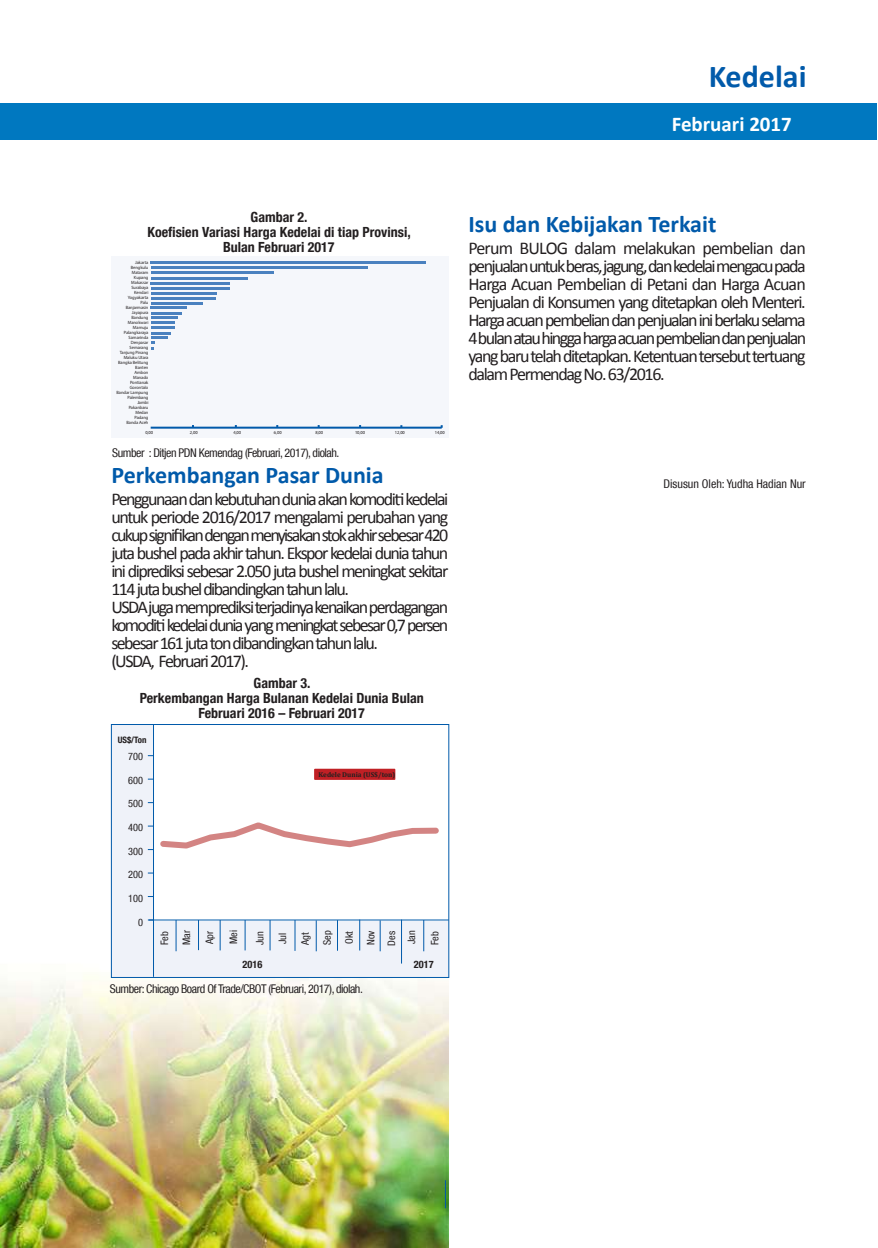
<style>
.page{position:relative;width:878px;height:1248px;background:#fff}
.page>*{position:absolute;margin:0;border:0;box-sizing:border-box;transform-origin:0 0}
.t1{font:700 32px "Calibri";color:#015aaa}
.t2{font:700 24px "Calibri";color:#015aaa}
.t3{font:700 21px "Calibri";color:#fff}
.t4{font:18px/18px "Calibri";letter-spacing:-.085em;color:#231f20}
.t5{font:700 condensed 14px/15px "Helvetica Neue LT Com";color:#231f20;text-align:center}
.t6{font:condensed 12px "Helvetica Neue LT Com";letter-spacing:-.04em;color:#231f20}
.t7{font:condensed 12px "Helvetica Neue LT Com";color:#231f20}
.t8{font:condensed 10.4px/22.4px "Helvetica Neue LT Com";color:#231f20}
.t9{font:700 condensed 10.4px "Helvetica Neue LT Com";color:#231f20}
.t10{font:700 condensed 8.8px "Helvetica Neue LT Com";color:#231f20}
.t11{font:700 7px "Cambria";color:#231f20}
.t12{font:4.6px/5px "Myriad Pro";letter-spacing:-.01em;color:#231f20;text-align:right}
</style>
<div class="page">
<img style="left:0;top:948px;width:449px;height:300px">
<div style="left:0;top:104px;width:877px;height:36px;background:#0078c0"></div>
<svg style="left:445px;top:1180px;width:1px;height:28px"></svg>
<div style="left:112px;top:257px;width:337px;height:181px;background:#eff2f9"></div>
<hr style="left:151px;top:321px;width:23px;height:3px;background:#4a81bf">
<hr style="left:151px;top:316px;width:27px;height:3px;background:#4a81bf">
<hr style="left:151px;top:326px;width:23px;height:3px;background:#4a81bf">
<hr style="left:151px;top:312px;width:31px;height:2px;background:#4a81bf">
<hr style="left:151px;top:271px;width:123px;height:3px;background:#4a81bf">
<hr style="left:151px;top:306px;width:36px;height:3px;background:#4a81bf">
<hr style="left:151px;top:302px;width:51px;height:3px;background:#4a81bf">
<hr style="left:151px;top:287px;width:78px;height:3px;background:#4a81bf">
<hr style="left:151px;top:282px;width:79px;height:2px;background:#4a81bf">
<hr style="left:151px;top:277px;width:97px;height:3px;background:#4a81bf">
<hr style="left:151px;top:266px;width:216px;height:3px;background:#4a81bf">
<hr style="left:150px;top:262px;width:276px;height:2px;background:#4a81bf">
<hr style="left:151px;top:297px;width:65px;height:3px;background:#4a81bf">
<hr style="left:151px;top:292px;width:65px;height:2px;background:#4a81bf">
<hr style="left:151px;top:427px;width:291px;height:2px;background:#015aaa">
<hr style="left:151px;top:332px;width:19px;height:3px;background:#4a81bf">
<svg style="left:151px;top:337px;width:17px;height:13px"></svg>
<div style="left:111px;top:724px;width:43px;height:253px;background:#eff2f9"></div>
<div style="left:153px;top:921px;width:296px;height:56px;background:#eff2f9"></div>
<hr style="left:153px;top:724px;width:1px;height:253px;background:#015aaa">
<hr style="left:198px;top:920px;width:1px;height:30px;background:#015aaa">
<hr style="left:176px;top:920px;width:1px;height:31px;background:#015aaa">
<hr style="left:337px;top:920px;width:1px;height:31px;background:#015aaa">
<hr style="left:149px;top:920px;width:300px;height:1px;background:#015aaa">
<hr style="left:295px;top:920px;width:1px;height:31px;background:#015aaa">
<hr style="left:270px;top:920px;width:1px;height:30px;background:#015aaa">
<hr style="left:245px;top:920px;width:1px;height:30px;background:#015aaa">
<hr style="left:220px;top:920px;width:1px;height:30px;background:#015aaa">
<div style="left:111px;top:724px;width:338px;height:254px;border:1px solid #015aaa"></div>
<div style="left:314px;top:769px;width:81px;height:11px;background:#c02025;border:2px solid #c02025"></div>
<hr style="left:423px;top:920px;width:1px;height:31px;background:#015aaa">
<hr style="left:316px;top:920px;width:1px;height:31px;background:#015aaa">
<svg style="left:160px;top:822px;width:279px;height:27px"></svg>
<hr style="left:359px;top:920px;width:1px;height:31px;background:#015aaa">
<hr style="left:380px;top:920px;width:1px;height:31px;background:#015aaa">
<hr style="left:401px;top:920px;width:1px;height:44px;background:#015aaa">
<h1 class="t1" style="left:709px;top:56px;width:99px">Kedelai</h1>
<p class="t3" style="left:672px;top:110px;width:122px">Februari 2017</p>
<p class="t5" style="left:148px;top:210px;width:265px">Gambar 2.<br>Koefisien Variasi Harga Kedelai di tiap Provinsi,<br>Bulan Februari 2017</p>
<p class="t12" style="left:117px;top:260px;width:33px">Jakarta<br>Bengkulu<br>Mataram<br>Kupang<br>Makassar<br>Surabaya<br>Kendari<br>Yogyakarta<br>Palu<br>Banjarmasin<br>Jayapura<br>Bandung<br>Manokwari<br>Mamuju<br>Palangkaraya<br>Samarinda<br>Denpasar<br>Semarang<br>Tanjung Pinang<br>Maluku Utara<br>Bangka Belitung<br>Banten<br>Ambon<br>Manado<br>Pontianak<br>Gorontalo<br>Bandar Lampung<br>Palembang<br>Jambi<br>Pakanbaru<br>Medan<br>Padang<br>Banda Aceh</p>
<p class="t12" style="left:145px;top:430px;width:9px">0,00</p>
<p class="t12" style="left:190px;top:430px;width:9px">2,00</p>
<p class="t12" style="left:233px;top:430px;width:9px">4,00</p>
<p class="t12" style="left:274px;top:430px;width:9px">6,00</p>
<p class="t12" style="left:315px;top:430px;width:9px">8,00</p>
<p class="t12" style="left:355px;top:430px;width:12px">10,00</p>
<p class="t12" style="left:395px;top:430px;width:12px">12,00</p>
<p class="t12" style="left:435px;top:430px;width:12px">14,00</p>
<p class="t6" style="left:112px;top:446px;width:229px">Sumber : Ditjen PDN Kemendag (Februari, 2017), diolah.</p>
<h2 class="t2" style="left:111px;top:459px;width:274px">Perkembangan Pasar Dunia</h2>
<p class="t4" style="left:111px;top:490px;width:339px">Penggunaan dan kebutuhan dunia akan komoditi kedelai untuk periode 2016/2017 mengalami perubahan yang cukup signifikan dengan menyisakan stok akhir sebesar 420 juta bushel pada akhir tahun. Ekspor kedelai dunia tahun ini diprediksi sebesar 2.050 juta bushel meningkat sekitar 114 juta busheldibandingkan tahun lalu.<br>USDA juga memprediksiterjadinya kenaikan perdagangan komoditi kedelaidunia yang meningkat sebesar 0,7 persen sebesar 161 juta ton dibandingkan tahun lalu.<br>(USDA, Februari2017).</p>
<p class="t5" style="left:140px;top:676px;width:285px">Gambar 3.<br>Perkembangan Harga Bulanan Kedelai Dunia Bulan<br>Februari 2016 – Februari 2017</p>
<p class="t10" style="left:118px;top:734px;width:30px">US$/Ton</p>
<p class="t8" style="left:128px;top:745px;width:16px">700</p>
<p class="t8" style="left:128px;top:769px;width:16px">600</p>
<p class="t8" style="left:128px;top:792px;width:16px">500</p>
<p class="t8" style="left:128px;top:816px;width:16px">400</p>
<p class="t8" style="left:128px;top:840px;width:16px">300</p>
<p class="t8" style="left:128px;top:863px;width:16px">200</p>
<p class="t8" style="left:128px;top:887px;width:16px">100</p>
<p class="t8" style="left:138px;top:911px;width:6px">0</p>
<p class="t11" style="left:318px;top:770px;width:78px">Kedele Dunia (US$/ton)</p>
<p class="t8" style="left:154px;top:945px;width:16px;line-height:21.8px;rotate:-90deg">Feb<br>Mar</p>
<p class="t8" style="left:423px;top:945px;width:15px;rotate:-90deg">Feb</p>
<p class="t9" style="left:243px;top:958px;width:21px">2016</p>
<p class="t8" style="left:198px;top:944px;width:15px;rotate:-90deg">Apr</p>
<p class="t8" style="left:222px;top:944px;width:15px;rotate:-90deg">Mei</p>
<p class="t8" style="left:249px;top:945px;width:17px;rotate:-90deg">Jun<br>Jul<br>Agt<br>Sep</p>
<p class="t8" style="left:361px;top:946px;width:17px;line-height:20.2px;text-align:justify;rotate:-90deg">Nov Des Jan</p>
<p class="t9" style="left:414px;top:958px;width:21px">2017</p>
<p class="t8" style="left:338px;top:944px;width:14px;rotate:-90deg">Okt</p>
<p class="t6" style="left:110px;top:981px;width:254px">Sumber: Chicago Board Of Trade/CBOT (Februari, 2017), diolah.</p>
<h2 class="t2" style="left:468px;top:209px;width:249px">Isu dan Kebijakan Terkait</h2>
<p class="t4" style="left:468px;top:239px;width:340px;text-align:justify">Perum BULOG dalam melakukan pembelian dan penjualan untuk beras, jagung, dan kedelaimengacu pada Harga Acuan Pembelian di Petani dan Harga Acuan Penjualan di Konsumen yang ditetapkan oleh Menteri.<br>Harga acuan pembelian dan penjualan ini berlaku selama 4 bulan atau hingga harga acuan pembelian dan penjualan yang baru telah ditetapkan. Ketentuan tersebut tertuang dalam Permendag No. 63/2016.</p>
<p class="t7" style="left:664px;top:477px;width:144px">Disusun Oleh: Yudha Hadian Nur</p>
</div>
